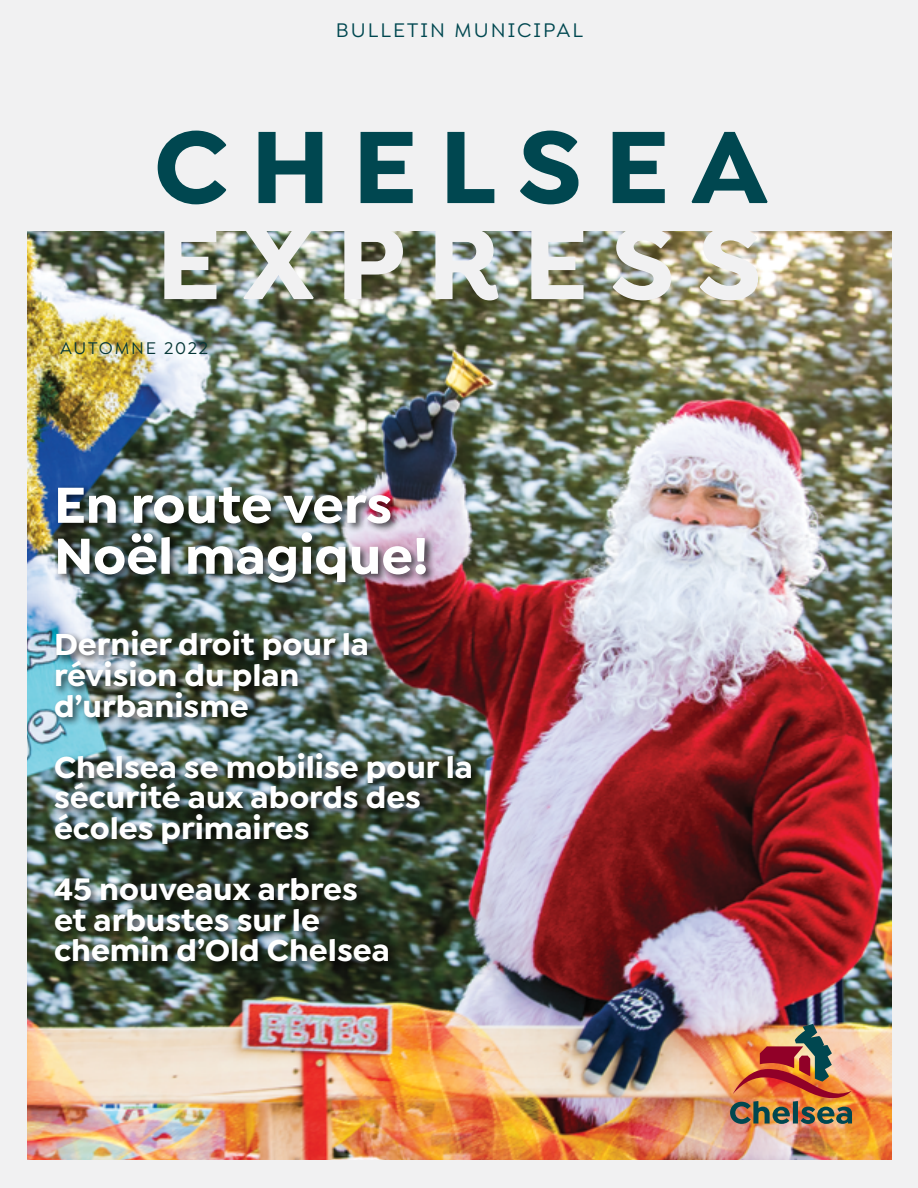
<style>
.page{position:relative;width:918px;height:1188px;background:#f1f1f2}
.page>*{position:absolute;margin:0;border:0;box-sizing:border-box;transform-origin:0 0}
.t1{font:700 109.5px "Isidora Sans Alt";letter-spacing:.2em;color:#004750}
.t2{font:700 109.5px "Isidora Sans Alt";letter-spacing:.2em;color:#f1f1f2}
.t3{font:700 54px/51px "Isidora Sans";color:#fff}
.t4{font:700 32.4px/30.6px "Isidora Sans";color:#fff}
.t5{font:500 21px "Isidora Sans Alt";letter-spacing:.1em;color:#004750}
.t6{font:500 18px "Isidora Sans Alt";letter-spacing:.1em;color:#083838}
</style>
<div class="page">
<img style="left:27px;top:231px;width:864px;height:929px">
<div style="left:52px;top:485px;width:429px;height:486px;background:#000;opacity:.73"></div>
<img style="left:730px;top:1024px;width:122px;height:100px">
<p class="t5" style="left:336px;top:18px;width:249px">BULLETIN MUNICIPAL</p>
<h1 class="t1" style="left:154px;top:99px;width:616px">CHELSEA</h1>
<h1 class="t2" style="left:156px;top:195px;width:608px">EXPRESS</h1>
<p class="t6" style="left:60px;top:337px;width:150px">AUTOMNE 2022</p>
<h2 class="t3" style="left:54px;top:479px;width:376px">En route vers<br>Noël magique!</h2>
<p class="t4" style="left:54px;top:629px;width:317px">Dernier droit pour la révision du plan d’urbanisme</p>
<p class="t4" style="left:54px;top:752px;width:421px">Chelsea se mobilise pour la sécurité aux abords des écoles primaires</p>
<p class="t4" style="left:54px;top:874px;width:337px">45 nouveaux arbres et arbustes sur le chemin d’Old Chelsea</p>
</div>
